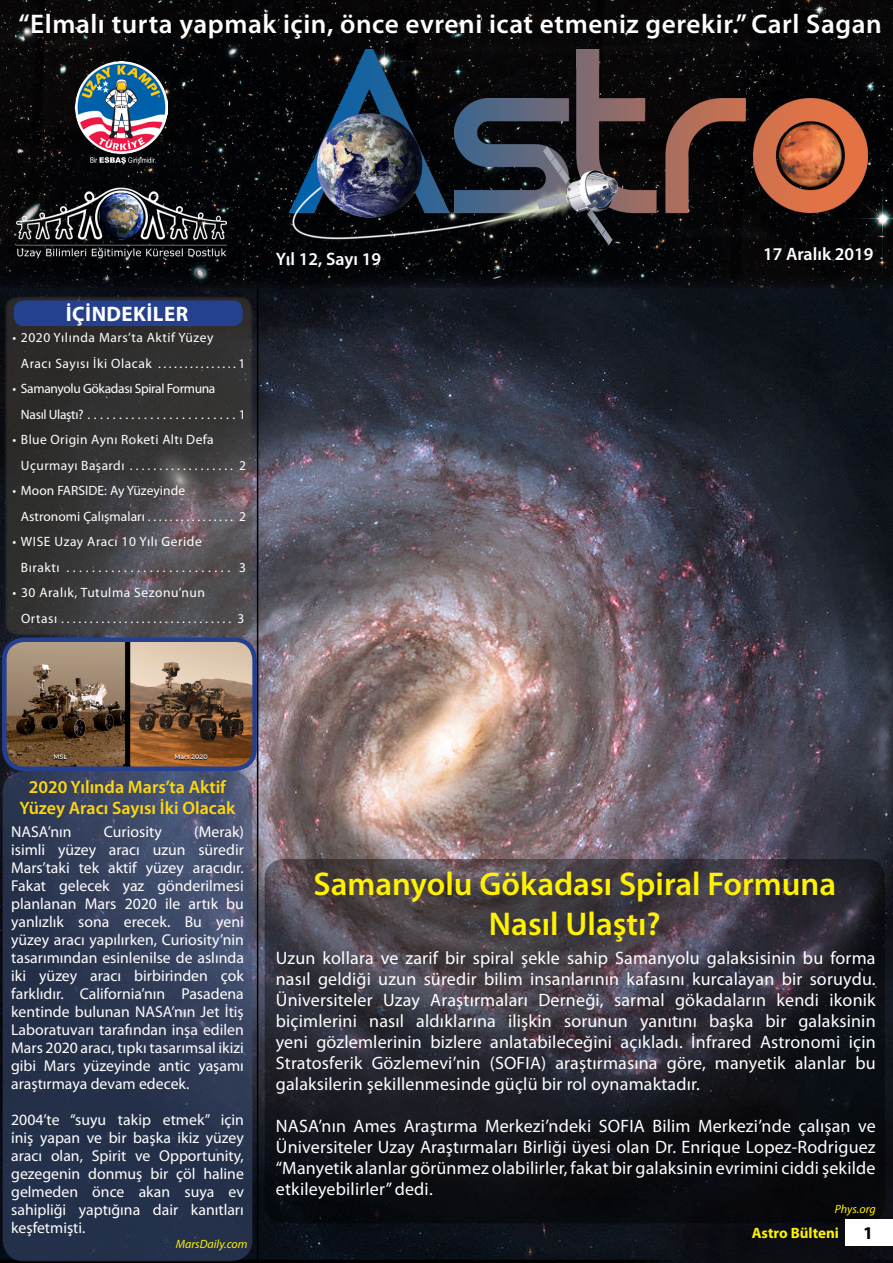
<style>
.page{position:relative;width:893px;height:1263px;background:#fff}
.page>*{position:absolute;margin:0;border:0;box-sizing:border-box;transform-origin:0 0}
.t1{font:600 33px/40.5px "Myriad Pro";color:#fff200;text-align:center}
.t2{font:600 27px "Myriad Pro";letter-spacing:.02em;color:#fff}
.t3{font:700 21px "Myriad Pro";letter-spacing:.02em;color:#fff}
.t4{font:18px/21px "Myriad Pro";letter-spacing:.01em;color:#fff;text-align:justify}
.t5{font:600 18px/21px "Myriad Pro";color:#fed70e;text-align:center}
.t6{font:600 18px "Myriad Pro";color:#fff}
.t7{font:700 18px "Myriad Pro";color:#000}
.t8{font:15.75px/18px "Myriad Pro";color:#fff;text-align:justify}
.t9{font:700 15px "Myriad Pro";color:#fff200}
.t10{font:13.5px/25.5px "Myriad Pro";letter-spacing:.03em;color:#fff}
.t11{font:13.5px/25.5px "Myriad Pro";letter-spacing:-.025em;color:#fff}
.t12{font:13.5px/25.5px "Myriad Pro";letter-spacing:.005em;color:#fff}
.t13{font:italic 12px "Myriad Pro";color:#fff200}
</style>
<div class="page">
<img style="left:0;top:288px;width:893px;height:975px">
<img style="left:0;top:0;width:893px;height:288px">
<hr style="left:257px;top:288px;width:1px;height:975px;background:#000">
<svg style="left:2px;top:294px;width:253px;height:343px"></svg>
<div style="left:14px;top:300px;width:229px;height:26px;background:#25408f;border-radius:10px"></div>
<img style="left:76px;top:62px;width:91px;height:102px">
<svg style="left:265px;top:859px;width:620px;height:364px"></svg>
<div style="left:846px;top:1219px;width:47px;height:26px;background:#fff"></div>
<svg style="left:3px;top:771px;width:249px;height:490px;fill:#2a354f"></svg>
<img style="left:271px;top:50px;width:617px;height:206px">
<img style="left:16px;top:182px;width:211px;height:78px">
<img style="left:4px;top:640px;width:251px;height:129px">
<div style="left:2px;top:637px;width:255px;height:134px;border:4px solid #25408f;border-radius:20px"></div>
<h2 class="t2" style="left:18px;top:7px;width:865px">“Elmalı turta yapmak için, önce evreni icat etmeniz gerekir.” Carl Sagan</h2>
<p class="t3" style="left:66px;top:300px;width:124px">İÇİNDEKİLER</p>
<p class="t10" style="left:21px;top:325px;width:226px;text-indent:-9px">• 2020 Yılında Mars’ta Aktif Yüzey<br>AracıSayısıİkiOlacak ...............1</p>
<p class="t11" style="left:21px;top:376px;width:226px;text-indent:-9px">• Samanyolu Gökadası Spiral Formuna<br>NasılUlaştı? ........................1</p>
<p class="t10" style="left:21px;top:427px;width:226px;text-indent:-9px">• Blue Origin Aynı Roketi Altı Defa<br>UçurmayıBaşardı .................. 2</p>
<p class="t12" style="left:21px;top:478px;width:226px;text-indent:-9px">• Moon FARSIDE: Ay Yüzeyinde<br>Astronomi Çalışmaları ................ 2</p>
<p class="t10" style="left:21px;top:529px;width:226px;text-indent:-9px">• WISE Uzay Aracı 10 Yılı Geride<br>Bıraktı .......................... 3</p>
<p class="t10" style="left:21px;top:580px;width:225px;text-indent:-9px">• 30 Aralık, Tutulma Sezonu’nun<br>Ortası.............................. 3</p>
<p class="t6" style="left:276px;top:248px;width:107px">Yıl 12, Sayı 19</p>
<p class="t6" style="left:763px;top:242px;width:112px">17 Aralık 2019</p>
<p class="t5" style="left:20px;top:776px;width:217px">2020 Yılında Mars’ta Aktif<br>Yüzey Aracı Sayısı İki Olacak</p>
<p class="t8" style="left:11px;top:822px;width:234px;text-indent:183px">(Merak) isimli yüzey aracı uzun süredir Mars’taki tek aktif yüzey aracıdır.<br>Fakat gelecek yaz gönderilmesi planlanan Mars 2020 ile artık bu yanlızlık sona erecek. Bu yeni yüzey aracı yapılırken, Curiosity’nin tasarımından esinlenilse de aslında iki yüzey aracı birbirinden çok farklıdır. California’nın Pasadena kentinde bulunan NASA’nın Jet İtiş Laboratuvarı tarafından inşa edilen Mars 2020 aracı, tıpkı tasarımsal ikizi gibi Mars yüzeyinde antic yaşamı araştırmaya devam edecek.</p>
<p class="t8" style="left:11px;top:1110px;width:234px">2004’te “suyu takip etmek” için iniş yapan ve bir başka ikiz yüzey aracı olan, Spirit ve Opportunity, gezegenin donmuş bir çöl haline gelmeden önce akan suya ev sahipliği yaptığına dair kanıtları keşfetmişti.</p>
<p class="t8" style="left:11px;top:822px;width:62px">NASA’nın</p>
<p class="t8" style="left:104px;top:822px;width:59px">Curiosity</p>
<p class="t13" style="left:176px;top:1236px;width:73px">MarsDaily.com</p>
<h1 class="t1" style="left:313px;top:862px;width:524px">Samanyolu Gökadası Spiral Formuna<br>Nasıl Ulaştı?</h1>
<p class="t4" style="left:276px;top:947px;width:601px">Uzun kollara ve zarif bir spiral şekle sahip Samanyolu galaksisinin bu forma nasıl geldiği uzun süredir bilim insanlarının kafasını kurcalayan bir soruydu.<br>Üniversiteler Uzay Araştırmaları Derneği, sarmal gökadaların kendi ikonik biçimlerini nasıl aldıklarına ilişkin sorunun yanıtını başka bir galaksinin yeni gözlemlerinin bizlere anlatabileceğini açıkladı. İnfrared Astronomi için Stratosferik Gözlemevi’nin (SOFIA) araştırmasına göre, manyetik alanlar bu galaksilerin şekillenmesinde güçlü bir rol oynamaktadır.</p>
<p class="t4" style="left:276px;top:1115px;width:601px">NASA’nın Ames Araştırma Merkezi’ndeki SOFIA Bilim Merkezi’nde çalışan ve Üniversiteler Uzay Araştırmaları Birliği üyesi olan Dr. Enrique Lopez-Rodriguez “Manyetik alanlar görünmez olabilirler, fakat bir galaksinin evrimini ciddi şekilde etkileyebilirler” dedi.</p>
<p class="t7" style="left:863px;top:1221px;width:11px">1</p>
<p class="t13" style="left:835px;top:1202px;width:42px">Phys.org</p>
<p class="t9" style="left:752px;top:1223px;width:89px">Astro Bülteni</p>
</div>
